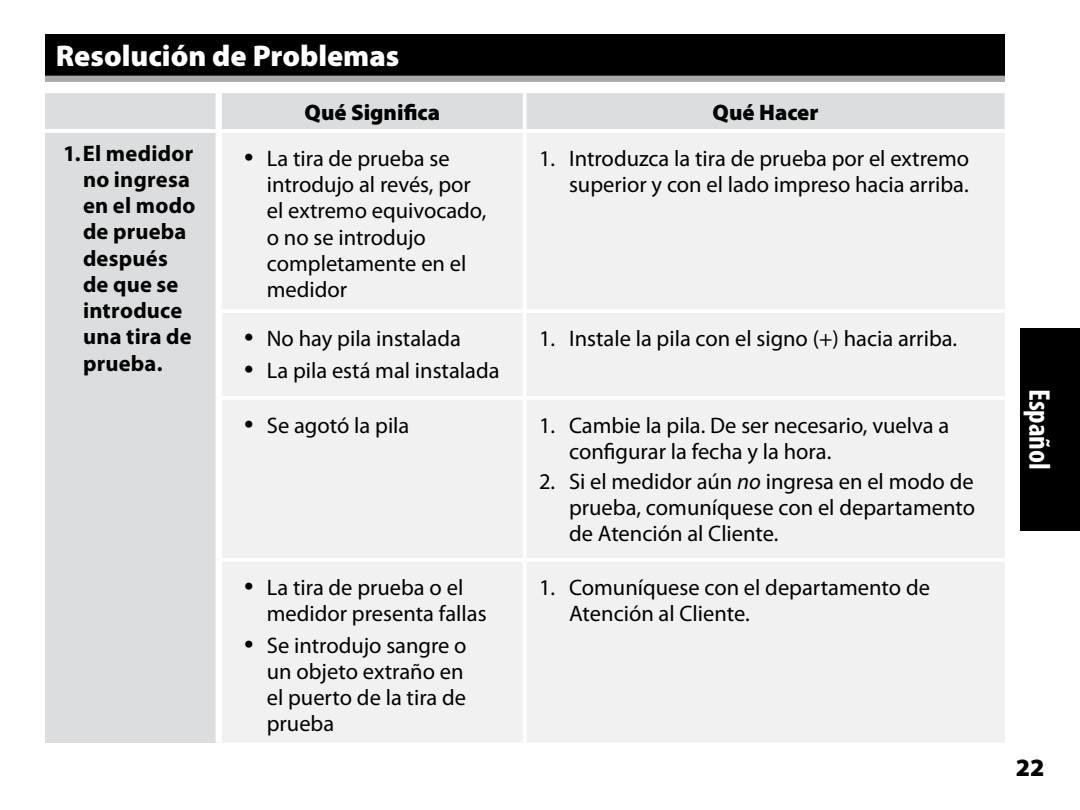
<style>
.page{position:relative;width:1080px;height:810px;background:#fff}
.page>*{position:absolute;margin:0;border:0;box-sizing:border-box;transform-origin:0 0}
.t1{font:900 30px "Myriad Pro";color:#fff}
.t2{font:700 condensed 30px "Myriad Pro";color:#fff}
.t3{font:900 25px "Myriad Pro";color:#000}
.t4{font:22.5px/26.2px "Myriad Pro";color:#000}
.t5{font:700 22.5px/26.2px "Myriad Pro";letter-spacing:.01em;color:#000}
.t6{font:900 22.5px "Myriad Pro";color:#000}
.s1{font-size:33.75px}
.s2{font-style:italic}
</style>
<div class="page">
<div style="left:45px;top:34px;width:960px;height:45px;background:#000"></div>
<div style="left:45px;top:76px;width:960px;height:6px;background:#a7a9ac"></div>
<div style="left:45px;top:93px;width:960px;height:36px;background:#dcddde"></div>
<svg style="left:523px;top:93px;width:4px;height:36px"></svg>
<div style="left:216px;top:93px;width:6px;height:36px;background:#fff"></div>
<div style="left:45px;top:131px;width:174px;height:612px;background:#dcddde"></div>
<div style="left:222px;top:133px;width:783px;height:609px;background:#f1f1f2"></div>
<hr style="left:45px;top:129px;width:174px;height:4px;background:#fff">
<hr style="left:523px;top:133px;width:4px;height:176px;background:#fff">
<hr style="left:222px;top:309px;width:303px;height:4px;background:#fff">
<hr style="left:525px;top:309px;width:480px;height:4px;background:#fff">
<hr style="left:523px;top:313px;width:4px;height:83px;background:#fff">
<hr style="left:222px;top:396px;width:303px;height:4px;background:#fff">
<hr style="left:525px;top:396px;width:480px;height:4px;background:#fff">
<hr style="left:523px;top:400px;width:4px;height:158px;background:#fff">
<hr style="left:222px;top:558px;width:303px;height:4px;background:#fff">
<hr style="left:525px;top:558px;width:480px;height:4px;background:#fff">
<hr style="left:523px;top:562px;width:4px;height:181px;background:#fff">
<div style="left:216px;top:133px;width:6px;height:178px;background:#fff"></div>
<div style="left:216px;top:311px;width:6px;height:87px;background:#fff"></div>
<div style="left:216px;top:398px;width:6px;height:162px;background:#fff"></div>
<div style="left:216px;top:560px;width:6px;height:183px;background:#fff"></div>
<div style="left:1021px;top:328px;width:59px;height:203px;background:#000"></div>
<h1 class="t1" style="left:56px;top:39px;width:345px">Resolución de Problemas</h1>
<p class="t6" style="left:304px;top:99px;width:137px">Qué Significa</p>
<p class="t6" style="left:713px;top:99px;width:107px">Qué Hacer</p>
<p class="t5" style="left:83px;top:139px;width:114px;text-indent:-20px">1. El medidor no ingresa en el modo de prueba después de que se introduce una tira de prueba.</p>
<p class="t4" style="left:267px;top:145px;width:221px;text-indent:-22px"><span class="s1">•</span> La tira de prueba se introdujo al revés, por el extremo equivocado, o no se introdujo completamente en el medidor</p>
<p class="t4" style="left:539px;top:145px;width:432px;text-align:right">1. Introduzca la tira de prueba por el extremo superior y con el lado impreso hacia arriba.</p>
<p class="t4" style="left:539px;top:325px;width:420px">1. Instale la pila con el signo (+) hacia arriba.</p>
<p class="t4" style="left:244px;top:325px;width:218px"><span class="s1">•</span> No hay pila instalada</p>
<p class="t4" style="left:244px;top:357px;width:257px"><span class="s1">•</span> La pila está mal instalada</p>
<p class="t4" style="left:244px;top:412px;width:167px"><span class="s1">•</span> Se agotó la pila</p>
<p class="t4" style="left:569px;top:412px;width:382px;text-indent:-30px">1. Cambie la pila. De ser necesario, vuelva a configurar la fecha y la hora.</p>
<p class="t4" style="left:569px;top:468px;width:408px;text-align:justify;text-indent:-30px">2. Si el medidor aún <span class="s2">no</span> ingresa en el modo de prueba, comuníquese con el departamento de Atención al Cliente.</p>
<p class="t4" style="left:267px;top:574px;width:221px;text-indent:-22px"><span class="s1">•</span> La tira de prueba o el medidor presenta fallas</p>
<p class="t4" style="left:267px;top:632px;width:201px;text-indent:-22px"><span class="s1">•</span> Se introdujo sangre o un objeto extraño en el puerto de la tira de prueba</p>
<p class="t4" style="left:569px;top:574px;width:362px;text-indent:-30px">1. Comuníquese con el departamento de<br>Atención al Cliente.</p>
<h1 class="t2" style="left:1058px;top:389px;width:83px;rotate:90deg">Español</h1>
<p class="t3" style="left:1016px;top:754px;width:30px">22</p>
</div>
